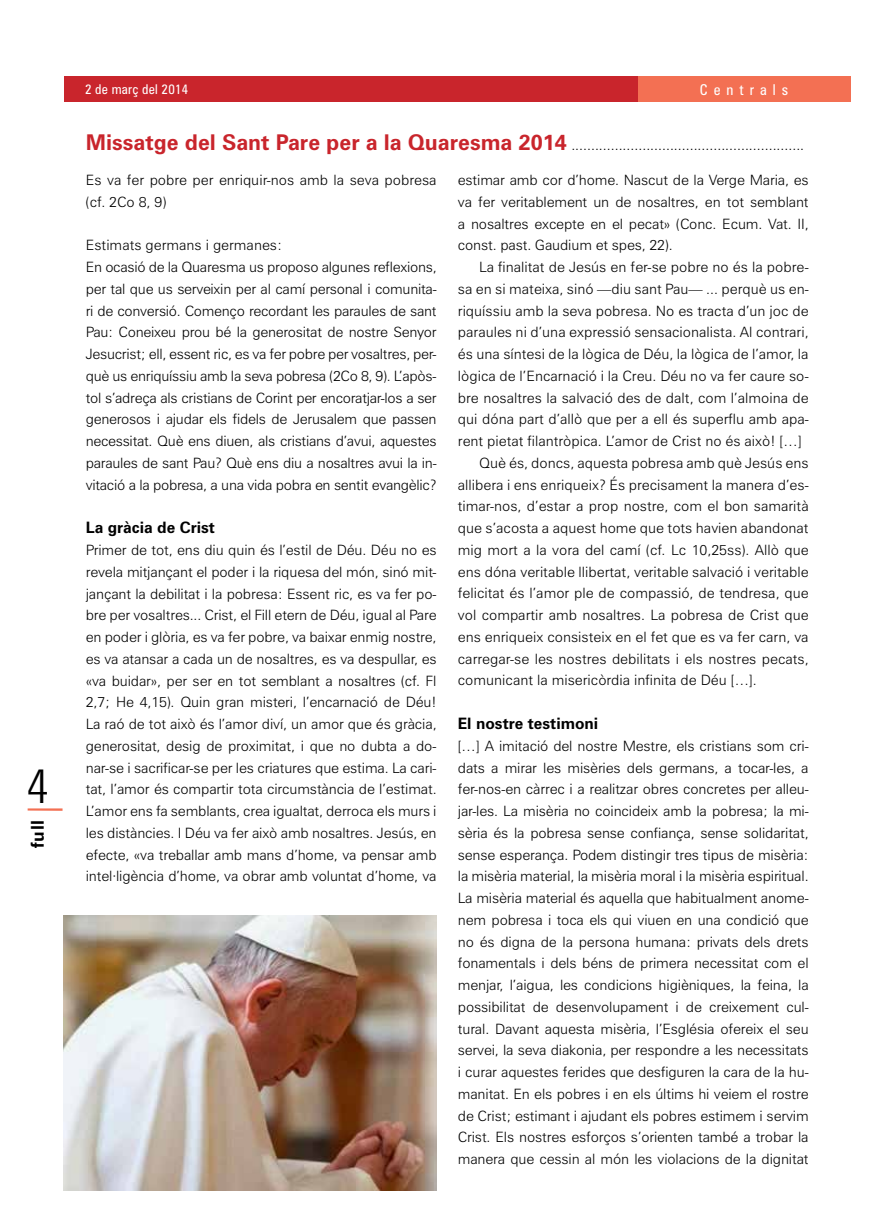
<style>
.page{position:relative;width:893px;height:1212px;background:#fff}
.page>*{position:absolute;margin:0;border:0;box-sizing:border-box;transform-origin:0 0}
.t1{font:300 condensed 48px "Zurich BT";color:#000}
.t2{font:700 17.7px "Zurich BT";color:#000}
.t3{font:700 15.75px "Zurich BT";color:#000}
.t4{font:condensed 15px "Zurich BT";letter-spacing:.4em;color:#fff}
.t5{font:300 14.25px/21.8px "Zurich BT";color:#000;text-align:justify}
.t6{font:300 14.25px/21.8px "Zurich BT";letter-spacing:-.02em;color:#000}
.t7{font:condensed 13.5px "Zurich BT";letter-spacing:.02em;color:#fff}
.s1{font-weight:700;font-size:21.75px;color:#c9252c}
</style>
<div class="page">
<div style="left:64px;top:77px;width:786px;height:25px;background:#c9252c"></div>
<div style="left:638px;top:77px;width:212px;height:25px;background:#f37053"></div>
<hr style="left:28px;top:808px;width:35px;height:3px;background:#f37053">
<img style="left:64px;top:915px;width:373px;height:276px">
<h1 class="t1" style="left:27px;top:756px;width:24px">4</h1>
<p class="t2" style="left:27px;top:848px;width:30px;rotate:-90deg">full</p>
<p class="t7" style="left:85px;top:81px;width:105px">2 de març del 2014</p>
<p class="t4" style="left:700px;top:81px;width:90px">Centrals</p>
<p class="t5" style="left:86px;top:134px;width:720px"><span class="s1">Missatge del Sant Pare per a la Quaresma 2014</span> ...........................................................</p>
<p class="t5" style="left:86px;top:169px;width:352px">Es va fer pobre per enriquir-nos amb la seva pobresa (cf. 2Co 8, 9)</p>
<p class="t6" style="left:86px;top:234px;width:352px">Estimats germans i germanes:<br>En ocasió de la Quaresma us proposo algunes reflexions, per tal que us serveixin per al camí personal i comunita&shy;ri de conversió. Començo recordant les paraules de sant Pau: Coneixeu prou bé la generositat de nostre Senyor Jesucrist; ell, essent ric, es va fer pobre per vosaltres, per&shy;què us enriquíssiu amb la seva pobresa (2Co 8, 9). L’apòs&shy;tol s’adreça als cristians de Corint per encoratjar-los a ser generosos i ajudar els fidels de Jerusalem que passen necessitat. Què ens diuen, als cristians d’avui, aquestes paraules de sant Pau? Què ens diu a nosaltres avui la in&shy;vitació a la pobresa, a una vida pobra en sentit evangèlic?</p>
<p class="t3" style="left:86px;top:518px;width:131px">La gràcia de Crist</p>
<p class="t5" style="left:86px;top:539px;width:352px">Primer de tot, ens diu quin és l’estil de Déu. Déu no es revela mitjançant el poder i la riquesa del món, sinó mit&shy;jançant la debilitat i la pobresa: Essent ric, es va fer po&shy;bre per vosaltres... Crist, el Fill etern de Déu, igual al Pare en poder i glòria, es va fer pobre, va baixar enmig nostre, es va atansar a cada un de nosaltres, es va despullar, es «va buidar», per ser en tot semblant a nosaltres (cf. Fl 2,7; He 4,15). Quin gran misteri, l’encarnació de Déu!<br>La raó de tot això és l’amor diví, un amor que és gràcia, generositat, desig de proximitat, i que no dubta a do&shy;nar-se i sacrificar-se per les criatures que estima. La cari&shy;tat, l’amor és compartir tota circumstància de l’estimat.<br>L’amor ens fa semblants, crea igualtat, derroca els murs i les distàncies. I Déu va fer això amb nosaltres. Jesús, en efecte, «va treballar amb mans d’home, va pensar amb intel·ligència d’home, va obrar amb voluntat d’home, va</p>
<p class="t5" style="left:458px;top:169px;width:352px">estimar amb cor d’home. Nascut de la Verge Maria, es va fer veritablement un de nosaltres, en tot semblant a nosaltres excepte en el pecat» (Conc. Ecum. Vat. II, const. past. Gaudium et spes, 22).</p>
<p class="t5" style="left:479px;top:256px;width:331px">La finalitat de Jesús en fer-se pobre no és la pobre-</p>
<p class="t5" style="left:458px;top:278px;width:352px">sa en si mateixa, sinó —diu sant Pau— ... perquè us en-</p>
<p class="t5" style="left:458px;top:300px;width:352px">riquíssiu amb la seva pobresa. No es tracta d’un joc de</p>
<p class="t5" style="left:458px;top:321px;width:352px">paraules ni d’una expressió sensacionalista. Al contrari,</p>
<p class="t5" style="left:458px;top:343px;width:352px">és una síntesi de la lògica de Déu, la lògica de l’amor, la</p>
<p class="t5" style="left:458px;top:365px;width:352px">lògica de l’Encarnació i la Creu. Déu no va fer caure so-</p>
<p class="t5" style="left:458px;top:387px;width:352px">bre nosaltres la salvació des de dalt, com l’almoina de</p>
<p class="t5" style="left:458px;top:408px;width:352px">qui dóna part d’allò que per a ell és superflu amb apa-</p>
<p class="t5" style="left:458px;top:430px;width:345px">rent pietat filantròpica. L’amor de Crist no és això! […]</p>
<p class="t5" style="left:479px;top:452px;width:331px">Què és, doncs, aquesta pobresa amb què Jesús ens</p>
<p class="t5" style="left:458px;top:474px;width:352px">allibera i ens enriqueix? És precisament la manera d’es-</p>
<p class="t5" style="left:458px;top:495px;width:352px">timar-nos, d’estar a prop nostre, com el bon samarità</p>
<p class="t5" style="left:458px;top:517px;width:352px">que s’acosta a aquest home que tots havien abandonat</p>
<p class="t5" style="left:458px;top:539px;width:352px">mig mort a la vora del camí (cf. Lc 10,25ss). Allò que</p>
<p class="t5" style="left:458px;top:560px;width:352px">ens dóna veritable llibertat, veritable salvació i veritable</p>
<p class="t5" style="left:458px;top:582px;width:352px">felicitat és l’amor ple de compassió, de tendresa, que</p>
<p class="t5" style="left:458px;top:604px;width:352px">vol compartir amb nosaltres. La pobresa de Crist que</p>
<p class="t5" style="left:458px;top:626px;width:352px">ens enriqueix consisteix en el fet que es va fer carn, va</p>
<p class="t5" style="left:458px;top:647px;width:352px">carregar-se les nostres debilitats i els nostres pecats,</p>
<p class="t5" style="left:458px;top:669px;width:300px">comunicant la misericòrdia infinita de Déu […].</p>
<p class="t3" style="left:458px;top:714px;width:142px">El nostre testimoni</p>
<p class="t5" style="left:458px;top:735px;width:352px">[…] A imitació del nostre Mestre, els cristians som cri&shy;dats a mirar les misèries dels germans, a tocar-les, a fer-nos-en càrrec i a realitzar obres concretes per alleu&shy;jar-les. La misèria no coincideix amb la pobresa; la mi&shy;sèria és la pobresa sense confiança, sense solidaritat, sense esperança. Podem distingir tres tipus de misèria: la misèria material, la misèria moral i la misèria espiritual.<br>La misèria material és aquella que habitualment anome&shy;nem pobresa i toca els qui viuen en una condició que no és digna de la persona humana: privats dels drets fonamentals i dels béns de primera necessitat com el menjar, l’aigua, les condicions higièniques, la feina, la possibilitat de desenvolupament i de creixement cul&shy;tural. Davant aquesta misèria, l’Església ofereix el seu servei, la seva diakonia, per respondre a les necessitats i curar aquestes ferides que desfiguren la cara de la hu&shy;manitat. En els pobres i en els últims hi veiem el rostre de Crist; estimant i ajudant els pobres estimem i servim Crist. Els nostres esforços s’orienten també a trobar la manera que cessin al món les violacions de la dignitat</p>
</div>
